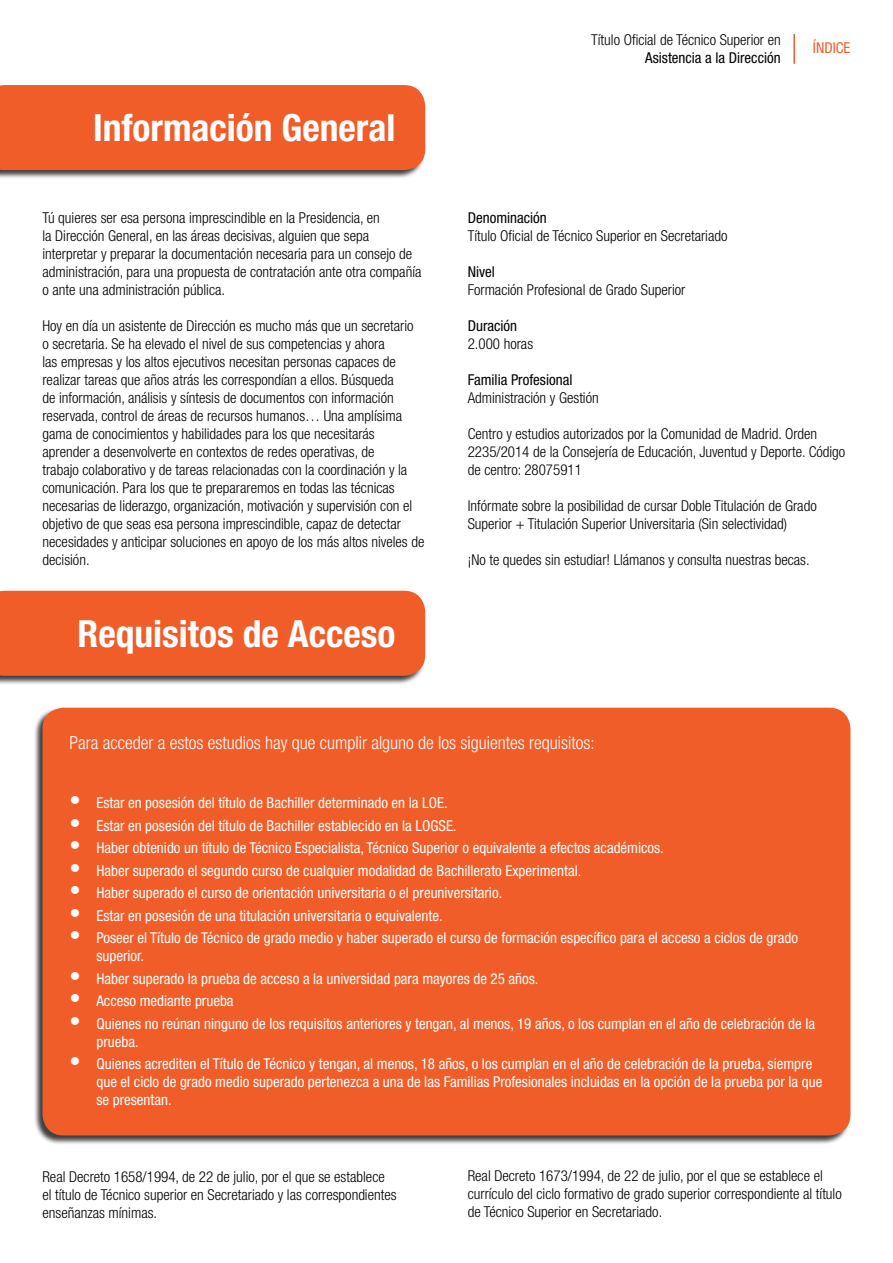
<style>
.page{position:relative;width:893px;height:1263px;background:#fff}
.page>*{position:absolute;margin:0;border:0;box-sizing:border-box;transform-origin:0 0}
.t1{font:700 condensed 37.5px "Helvetica Neue LT Pro";color:#fff}
.t2{font:300 condensed 18px "Helvetica Neue LT Pro";color:#fff}
.t3{font:300 condensed 15px/18px "Helvetica Neue LT Pro";color:#000}
.t4{font:condensed 15px/18px "Helvetica Neue LT Pro";color:#fff}
.t5{font:condensed 15px "Helvetica Neue LT Pro";color:#000}
.t6{font:condensed 15px "Helvetica Neue LT Pro";color:#f15d29}
.s1{font-weight:300;font-size:22.5px}
</style>
<div class="page">
<hr style="left:793px;top:34px;width:2px;height:30px;background:#f15d29">
<div style="left:34px;top:708px;width:817px;height:437px;background:#000;opacity:.75"></div>
<div style="left:42px;top:708px;width:808px;height:427px;background:#f15d29;border-radius:21px"></div>
<div style="left:0;top:591px;width:425px;height:94px;background:#000;opacity:.75"></div>
<div style="left:0;top:591px;width:425px;height:85px;background:#f15d29"></div>
<div style="left:0;top:85px;width:425px;height:94px;background:#000;opacity:.75"></div>
<div style="left:0;top:85px;width:425px;height:85px;background:#f15d29"></div>
<h1 class="t1" style="left:93px;top:105px;width:304px">Información General</h1>
<p class="t3" style="left:42px;top:209px;width:381px">Tú quieres ser esa persona imprescindible en la Presidencia, en<br>la Dirección General, en las áreas decisivas, alguien que sepa interpretar y preparar la documentación necesaria para un consejo de administración, para una propuesta de contratación ante otra compañía o ante una administración pública.</p>
<p class="t3" style="left:42px;top:317px;width:383px">Hoy en día un asistente de Dirección es mucho más que un secretario<br>o secretaria. Se ha elevado el nivel de sus competencias y ahora<br>las empresas y los altos ejecutivos necesitan personas capaces de realizar tareas que años atrás les correspondían a ellos. Búsqueda<br>de información, análisis y síntesis de documentos con información reservada, control de áreas de recursos humanos… Una amplísima gama de conocimientos y habilidades para los que necesitarás aprender a desenvolverte en contextos de redes operativas, de<br>trabajo colaborativo y de tareas relacionadas con la coordinación y la comunicación. Para los que te prepararemos en todas las técnicas necesarias de liderazgo, organización, motivación y supervisión con el objetivo de que seas esa persona imprescindible, capaz de detectar necesidades y anticipar soluciones en apoyo de los más altos niveles de decisión.</p>
<h1 class="t1" style="left:78px;top:611px;width:319px">Requisitos de Acceso</h1>
<p class="t3" style="left:591px;top:30px;width:191px">Título Oficial de Técnico Superior en</p>
<p class="t5" style="left:645px;top:49px;width:137px">Asistencia a la Dirección</p>
<p class="t6" style="left:813px;top:39px;width:39px">ÍNDICE</p>
<p class="t5" style="left:468px;top:209px;width:81px">Denominación</p>
<p class="t3" style="left:468px;top:227px;width:261px">Título Oficial de Técnico Superior en Secretariado</p>
<p class="t5" style="left:468px;top:263px;width:29px">Nivel</p>
<p class="t3" style="left:468px;top:281px;width:219px">Formación Profesional de Grado Superior</p>
<p class="t5" style="left:468px;top:317px;width:51px">Duración</p>
<p class="t3" style="left:468px;top:335px;width:67px">2.000 horas</p>
<p class="t5" style="left:468px;top:371px;width:106px">Familia Profesional</p>
<p class="t3" style="left:468px;top:389px;width:133px">Administración y Gestión</p>
<p class="t3" style="left:468px;top:425px;width:379px">Centro y estudios autorizados por la Comunidad de Madrid. Orden<br>2235/2014 de la Consejería de Educación, Juventud y Deporte. Código de centro: 28075911</p>
<p class="t3" style="left:468px;top:497px;width:350px">Infórmate sobre la posibilidad de cursar Doble Titulación de Grado<br>Superior + Titulación Superior Universitaria (Sin selectividad)</p>
<p class="t3" style="left:468px;top:551px;width:343px">¡No te quedes sin estudiar! Llámanos y consulta nuestras becas.</p>
<p class="t2" style="left:69px;top:733px;width:527px">Para acceder a estos estudios hay que cumplir alguno de los siguientes requisitos:</p>
<p class="t4" style="left:69px;top:794px;width:380px"><span class="s1">•</span> Estar en posesión del título de Bachiller determinado en la LOE.</p>
<p class="t4" style="left:69px;top:816px;width:389px"><span class="s1">•</span> Estar en posesión del título de Bachiller establecido en la LOGSE.</p>
<p class="t4" style="left:69px;top:839px;width:596px"><span class="s1">•</span> Haber obtenido un título de Técnico Especialista, Técnico Superior o equivalente a efectos académicos.</p>
<p class="t4" style="left:69px;top:861px;width:513px"><span class="s1">•</span> Haber superado el segundo curso de cualquier modalidad de Bachillerato Experimental.</p>
<p class="t4" style="left:69px;top:884px;width:434px"><span class="s1">•</span> Haber superado el curso de orientación universitaria o el preuniversitario.</p>
<p class="t4" style="left:69px;top:906px;width:375px"><span class="s1">•</span> Estar en posesión de una titulación universitaria o equivalente.</p>
<p class="t4" style="left:96px;top:929px;width:703px;text-indent:-27px"><span class="s1">•</span> Poseer el Título de Técnico de grado medio y haber superado el curso de formación específico para el acceso a ciclos de grado superior.</p>
<p class="t4" style="left:69px;top:969px;width:471px"><span class="s1">•</span> Haber superado la prueba de acceso a la universidad para mayores de 25 años.</p>
<p class="t4" style="left:69px;top:992px;width:166px"><span class="s1">•</span> Acceso mediante prueba</p>
<p class="t4" style="left:96px;top:1014px;width:720px;text-indent:-27px"><span class="s1">•</span> Quienes no reúnan ninguno de los requisitos anteriores y tengan, al menos, 19 años, o los cumplan en el año de celebración de la prueba.</p>
<p class="t4" style="left:96px;top:1055px;width:727px;text-indent:-27px"><span class="s1">•</span> Quienes acrediten el Título de Técnico y tengan, al menos, 18 años, o los cumplan en el año de celebración de la prueba, siempre que el ciclo de grado medio superado pertenezca a una de las Familias Profesionales incluidas en la opción de la prueba por la que se presentan.</p>
<p class="t3" style="left:42px;top:1168px;width:356px">Real Decreto 1658/1994, de 22 de julio, por el que se establece el título de Técnico superior en Secretariado y las correspondientes enseñanzas mínimas.</p>
<p class="t3" style="left:468px;top:1167px;width:376px">Real Decreto 1673/1994, de 22 de julio, por el que se establece el currículo del ciclo formativo de grado superior correspondiente al título de Técnico Superior en Secretariado.</p>
</div>
